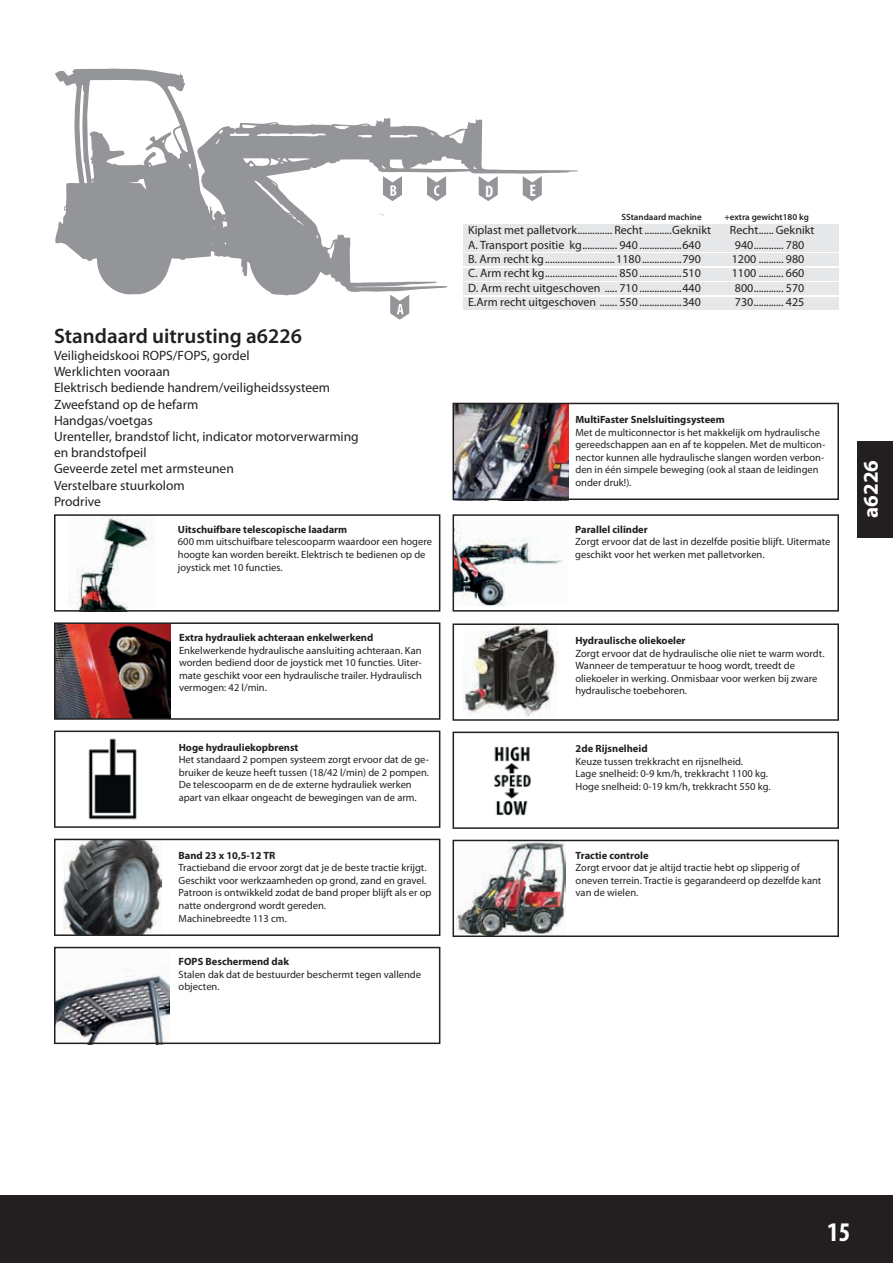
<style>
.page{position:relative;width:893px;height:1263px;background:#fff}
.page>*{position:absolute;margin:0;border:0;box-sizing:border-box;transform-origin:0 0}
.t1{font:700 condensed 27px "Myriad Pro";color:#fff}
.t2{font:600 21px "Myriad Pro";color:#231f20}
.t3{font:700 21px "Myriad Pro";color:#fff}
.t4{font:700 condensed 16.65px "Myriad Pro";color:#fff}
.t5{font:700 14.85px "Myriad Pro";color:#fff}
.t6{font:13.5px/16.2px "Myriad Pro";color:#231f20}
.t7{font:12px "Myriad Pro";color:#231f20}
.t8{font:10.5px/12.6px "Myriad Pro";color:#231f20}
.t9{font:700 10.5px "Myriad Pro";color:#231f20}
.t10{font:600 9px "Myriad Pro";color:#231f20}
</style>
<div class="page">
<div style="left:0;top:1196px;width:893px;height:67px;background:#231f20"></div>
<svg style="left:55px;top:69px;width:523px;height:226px"></svg>
<svg style="left:479px;top:176px;width:19px;height:25px"></svg>
<svg style="left:523px;top:176px;width:19px;height:25px"></svg>
<svg style="left:390px;top:295px;width:19px;height:25px"></svg>
<svg style="left:383px;top:176px;width:19px;height:25px"></svg>
<svg style="left:427px;top:176px;width:19px;height:25px"></svg>
<svg style="left:453px;top:403px;width:386px;height:97px"></svg>
<svg style="left:453px;top:514px;width:386px;height:98px"></svg>
<svg style="left:54px;top:514px;width:386px;height:98px"></svg>
<svg style="left:54px;top:622px;width:386px;height:98px"></svg>
<svg style="left:54px;top:730px;width:386px;height:98px"></svg>
<svg style="left:453px;top:623px;width:386px;height:98px"></svg>
<svg style="left:54px;top:839px;width:386px;height:97px"></svg>
<svg style="left:453px;top:732px;width:386px;height:97px"></svg>
<svg style="left:54px;top:947px;width:386px;height:97px"></svg>
<svg style="left:453px;top:840px;width:386px;height:97px"></svg>
<div style="left:857px;top:441px;width:36px;height:96px;background:#231f20"></div>
<div style="left:464px;top:225px;width:375px;height:27px;background:#e6e7e9"></div>
<div style="left:464px;top:254px;width:375px;height:12px;background:#e6e7e9"></div>
<div style="left:464px;top:268px;width:375px;height:13px;background:#e6e7e9"></div>
<div style="left:464px;top:282px;width:375px;height:13px;background:#e6e7e9"></div>
<div style="left:464px;top:297px;width:375px;height:13px;background:#e6e7e9"></div>
<h2 class="t2" style="left:54px;top:323px;width:249px">Standaard uitrusting a6226</h2>
<p class="t6" style="left:54px;top:347px;width:306px">Veiligheidskooi ROPS/FOPS, gordel<br>Werklichten vooraan<br>Elektrisch bediende handrem/veiligheidssysteem<br>Zweefstand op de hefarm<br>Handgas/voetgas<br>Urenteller, brandstof licht, indicator motorverwarming en brandstofpeil<br>Geveerde zetel met armsteunen<br>Verstelbare stuurkolom<br>Prodrive</p>
<p class="t9" style="left:178px;top:522px;width:171px">Uitschuifbare telescopische laadarm</p>
<p class="t8" style="left:178px;top:535px;width:256px">600 mm uitschuifbare telescooparm waardoor een hogere hoogte kan worden bereikt. Elektrisch te bedienen op de joystick met 10 functies.</p>
<p class="t9" style="left:179px;top:630px;width:196px">Extra hydrauliek achteraan enkelwerkend</p>
<p class="t8" style="left:179px;top:643px;width:245px;text-align:justify">Enkelwerkende hydraulische aansluiting achteraan. Kan worden bediend door de joystick met 10 functies. Uiter&shy;mate geschikt voor een hydraulische trailer. Hydraulisch vermogen: 42 l/min.</p>
<p class="t9" style="left:179px;top:740px;width:121px">Hoge hydrauliekopbrenst</p>
<p class="t8" style="left:179px;top:753px;width:252px">Het standaard 2 pompen systeem zorgt ervoor dat de ge&shy;bruiker de keuze heeft tussen (18/42 l/min) de 2 pompen.<br>De telescooparm en de de externe hydrauliek werken apart van elkaar ongeacht de bewegingen van de arm.</p>
<p class="t9" style="left:179px;top:848px;width:98px">Band 23 x 10,5-12 TR</p>
<p class="t8" style="left:179px;top:861px;width:254px">Tractieband die ervoor zorgt dat je de beste tractie krijgt.<br>Geschikt voor werkzaamheden op grond, zand en gravel.<br>Patroon is ontwikkeld zodat de band proper blijft als er op natte ondergrond wordt gereden.<br>Machinebreedte 113 cm.</p>
<p class="t9" style="left:179px;top:955px;width:112px">FOPS Beschermend dak</p>
<p class="t8" style="left:179px;top:968px;width:244px">Stalen dak dat de bestuurder beschermt tegen vallende objecten.</p>
<h3 class="t4" style="left:485px;top:181px;width:10px">D</h3>
<h3 class="t4" style="left:529px;top:181px;width:8px">E</h3>
<h3 class="t5" style="left:482px;top:191px;width:12px">D</h3>
<p class="t10" style="left:621px;top:211px;width:82px">SStandaard machine</p>
<p class="t10" style="left:724px;top:211px;width:86px">+extra gewicht180 kg</p>
<p class="t7" style="left:468px;top:223px;width:244px">Kiplast met palletvork .............. Recht ...........Geknikt</p>
<p class="t7" style="left:730px;top:223px;width:86px">Recht ...... Geknikt</p>
<p class="t7" style="left:468px;top:237px;width:234px">A. Transport positie kg .............. 940 .................640</p>
<p class="t7" style="left:735px;top:237px;width:71px">940 ............ 780</p>
<p class="t7" style="left:468px;top:252px;width:234px">B. Arm recht kg ............................ 1180 ................790</p>
<p class="t7" style="left:732px;top:252px;width:74px">1200 .......... 980</p>
<p class="t7" style="left:468px;top:266px;width:234px">C. Arm recht kg ............................. 850 .................510</p>
<p class="t7" style="left:732px;top:266px;width:74px">1100 .......... 660</p>
<p class="t7" style="left:468px;top:280px;width:234px">D. Arm recht uitgeschoven ..... 710 .................440</p>
<p class="t7" style="left:735px;top:280px;width:71px">800 ............ 570</p>
<p class="t7" style="left:468px;top:295px;width:234px">E.Arm recht uitgeschoven ....... 550 .................340</p>
<p class="t7" style="left:735px;top:295px;width:71px">730 ............ 425</p>
<p class="t9" style="left:575px;top:413px;width:151px">MultiFaster Snelsluitingsysteem</p>
<p class="t8" style="left:575px;top:426px;width:251px">Met de multiconnector is het makkelijk om hydraulische gereedschappen aan en af te koppelen. Met de multicon&shy;nector kunnen alle hydraulische slangen worden verbon&shy;den in één simpele beweging (ook al staan de leidingen onder druk!).</p>
<p class="t9" style="left:575px;top:522px;width:74px">Parallel cilinder</p>
<p class="t8" style="left:575px;top:535px;width:257px">Zorgt ervoor dat de last in dezelfde positie blijft. Uitermate geschikt voor het werken met palletvorken.</p>
<p class="t9" style="left:575px;top:634px;width:112px">Hydraulische oliekoeler</p>
<p class="t8" style="left:575px;top:647px;width:251px">Zorgt ervoor dat de hydraulische olie niet te warm wordt.<br>Wanneer de temperatuur te hoog wordt, treedt de oliekoeler in werking. Onmisbaar voor werken bij zware hydraulische toebehoren.</p>
<p class="t9" style="left:576px;top:742px;width:73px">2de Rijsnelheid</p>
<p class="t8" style="left:576px;top:755px;width:196px">Keuze tussen trekkracht en rijsnelheid.<br>Lage snelheid: 0-9 km/h, trekkracht 1100 kg.<br>Hoge snelheid: 0-19 km/h, trekkracht 550 kg.</p>
<p class="t9" style="left:576px;top:848px;width:74px">Tractie controle</p>
<p class="t8" style="left:576px;top:861px;width:247px">Zorgt ervoor dat je altijd tractie hebt op slipperig of oneven terrein. Tractie is gegarandeerd op dezelfde kant van de wielen.</p>
<h2 class="t3" style="left:857px;top:518px;width:59px;rotate:-90deg">a6226</h2>
<h1 class="t1" style="left:827px;top:1215px;width:25px">15</h1>
</div>
